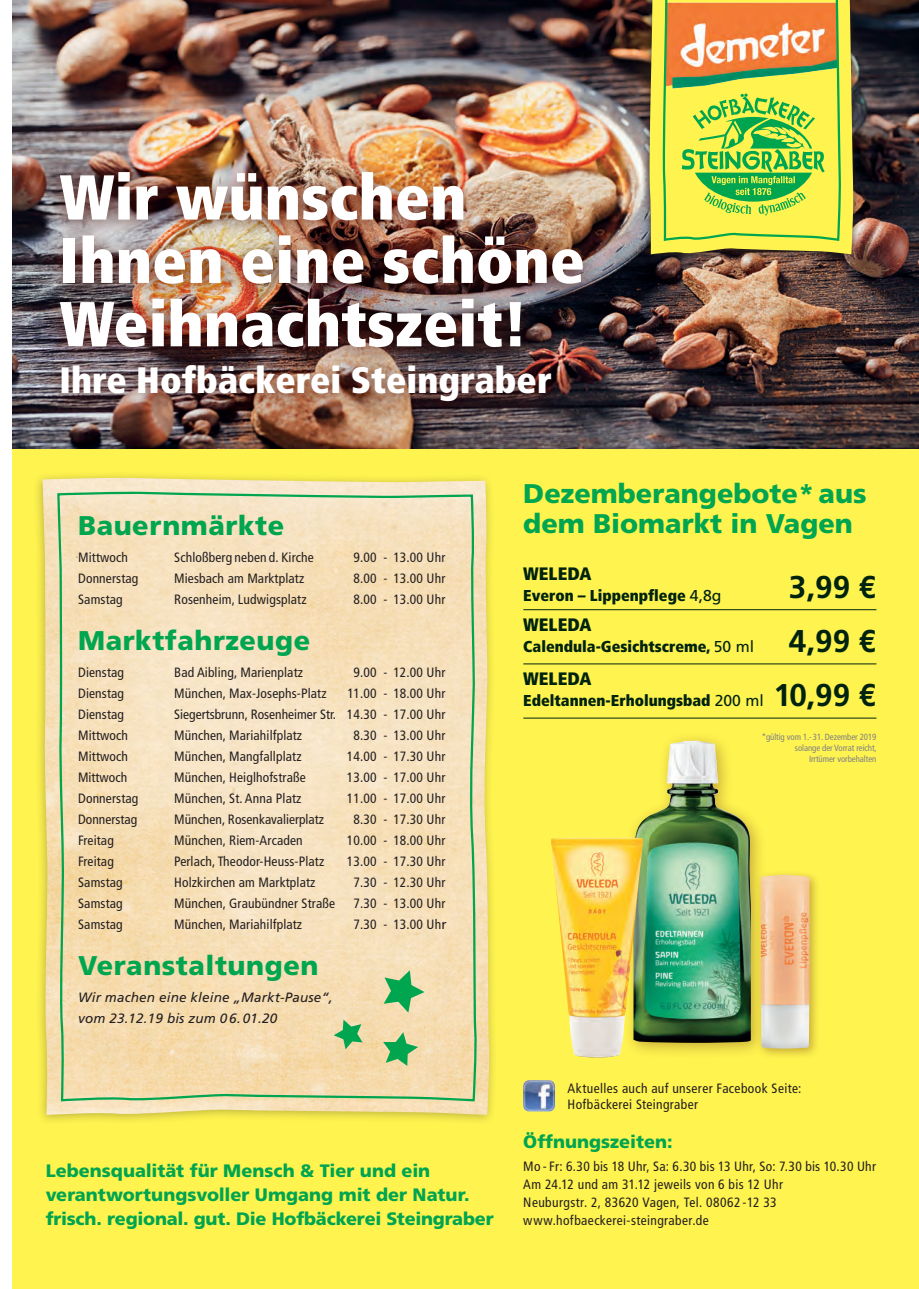
<style>
.page{position:relative;width:919px;height:1289px;background:#fff}
.page>*{position:absolute;margin:0;border:0;box-sizing:border-box;transform-origin:0 0}
.t1{font:900 condensed 63.3px/63.3px "Frutiger";color:#fff}
.t2{font:900 condensed 36.6px "Frutiger";color:#fff}
.t3{font:700 31.5px/54.2px "Frutiger";color:#00230f;text-align:center}
.t4{font:900 27px "Frutiger";letter-spacing:.02em;color:#00a54f}
.t5{font:900 27px "Frutiger";color:#00a54f}
.t6{font:900 18px/24px "Frutiger";letter-spacing:-.005em;color:#00a54f}
.t7{font:900 condensed 18px "Frutiger";color:#00230f}
.t8{font:900 condensed 15.75px "Frutiger";color:#00230f}
.t9{font:condensed 13.5px/18px "Frutiger";letter-spacing:.01em;color:#231f20}
.t10{font:italic 13.5px/21px "Frutiger";letter-spacing:.01em;color:#231f20}
.t11{font:condensed 9px/10.8px "Frutiger";letter-spacing:-.01em;color:#808285;text-align:right}
.s1{font-stretch:normal}
.s2{font-weight:400;font-stretch:normal}
</style>
<div class="page">
<img style="left:13px;top:0;width:905px;height:448px">
<div style="left:13px;top:448px;width:905px;height:840px;background:#fff34f"></div>
<img style="left:523px;top:1080px;width:32px;height:32px">
<div style="left:641px;top:0;width:218px;height:262px;background:#231f20;opacity:.75"></div>
<svg style="left:648px;top:0;width:205px;height:255px;background:#d8cc4a"></svg>
<svg style="left:660px;top:0;width:181px;height:242px;background:#c6c852"></svg>
<div style="left:32px;top:470px;width:465px;height:655px;background:#231f20;opacity:.3"></div>
<img style="left:43px;top:478px;width:447px;height:636px">
<svg style="left:56px;top:491px;width:423px;height:611px;background:#f3deb8"></svg>
<hr style="left:523px;top:609px;width:353px;height:1px;background:#00230f">
<hr style="left:523px;top:663px;width:353px;height:1px;background:#00230f">
<hr style="left:523px;top:717px;width:353px;height:1px;background:#00230f">
<div style="left:41px;top:156px;width:560px;height:267px;background:#470900;opacity:.8"></div>
<div style="left:623px;top:730px;width:144px;height:329px;background:#470900;opacity:.3"></div>
<img style="left:633px;top:740px;width:118px;height:302px">
<img style="left:551px;top:837px;width:92px;height:220px">
<div style="left:755px;top:869px;width:65px;height:190px;background:#470900;opacity:.3"></div>
<img style="left:760px;top:874px;width:49px;height:174px">
<svg style="left:383px;top:970px;width:41px;height:42px;background:#8dc68a"></svg>
<svg style="left:383px;top:1032px;width:35px;height:33px"></svg>
<svg style="left:334px;top:1019px;width:28px;height:30px"></svg>
<h1 class="t1" style="left:59px;top:165px;width:527px">Wir wünschen<br>Ihnen eine schöne<br>Weihnachtszeit!</h1>
<h2 class="t2" style="left:59px;top:358px;width:494px">Ihre Hofbäckerei Steingraber</h2>
<h3 class="t5" style="left:523px;top:477px;width:345px">Dezemberangebote* aus</h3>
<h3 class="t4" style="left:78px;top:509px;width:207px">Bauernmärkte</h3>
<h3 class="t5" style="left:523px;top:507px;width:331px">dem Biomarkt in Vagen</h3>
<p class="t9" style="left:78px;top:548px;width:51px">Mittwoch</p>
<p class="t9" style="left:174px;top:548px;width:141px">Schloßberg neben d. Kirche</p>
<p class="t9" style="left:353px;top:548px;width:93px">9.00 - 13.00 Uhr</p>
<p class="t9" style="left:78px;top:569px;width:62px">Donnerstag</p>
<p class="t9" style="left:174px;top:569px;width:132px">Miesbach am Marktplatz</p>
<p class="t9" style="left:353px;top:569px;width:93px">8.00 - 13.00 Uhr</p>
<p class="t9" style="left:78px;top:590px;width:46px">Samstag</p>
<p class="t9" style="left:174px;top:590px;width:134px">Rosenheim, Ludwigsplatz</p>
<p class="t9" style="left:353px;top:590px;width:93px">8.00 - 13.00 Uhr</p>
<h3 class="t4" style="left:78px;top:624px;width:234px">Marktfahrzeuge</h3>
<p class="t9" style="left:78px;top:663px;width:47px">Dienstag</p>
<p class="t9" style="left:174px;top:663px;width:130px">Bad Aibling, Marienplatz</p>
<p class="t9" style="left:353px;top:663px;width:93px">9.00 - 12.00 Uhr</p>
<p class="t9" style="left:78px;top:684px;width:47px">Dienstag</p>
<p class="t9" style="left:174px;top:684px;width:154px">München, Max-Josephs-Platz</p>
<p class="t9" style="left:347px;top:684px;width:99px">11.00 - 18.00 Uhr</p>
<p class="t9" style="left:78px;top:705px;width:47px">Dienstag</p>
<p class="t9" style="left:174px;top:705px;width:272px">Siegertsbrunn, Rosenheimer Str. 14.30 - 17.00 Uhr</p>
<p class="t9" style="left:78px;top:726px;width:51px">Mittwoch</p>
<p class="t9" style="left:174px;top:726px;width:129px">München, Mariahilfplatz</p>
<p class="t9" style="left:353px;top:726px;width:93px">8.30 - 13.00 Uhr</p>
<p class="t9" style="left:78px;top:747px;width:51px">Mittwoch</p>
<p class="t9" style="left:174px;top:747px;width:129px">München, Mangfallplatz</p>
<p class="t9" style="left:347px;top:747px;width:100px">14.00 - 17.30 Uhr</p>
<p class="t9" style="left:78px;top:768px;width:51px">Mittwoch</p>
<p class="t9" style="left:174px;top:768px;width:133px">München, Heiglhofstraße</p>
<p class="t9" style="left:347px;top:768px;width:100px">13.00 - 17.00 Uhr</p>
<p class="t9" style="left:78px;top:789px;width:62px">Donnerstag</p>
<p class="t9" style="left:174px;top:789px;width:129px">München, St. Anna Platz</p>
<p class="t9" style="left:347px;top:789px;width:100px">11.00 - 17.00 Uhr</p>
<p class="t9" style="left:78px;top:810px;width:60px">Donnerstag</p>
<p class="t9" style="left:174px;top:810px;width:151px">München, Rosenkavalierplatz</p>
<p class="t9" style="left:353px;top:810px;width:93px">8.30 - 17.30 Uhr</p>
<p class="t9" style="left:78px;top:831px;width:37px">Freitag</p>
<p class="t9" style="left:174px;top:831px;width:130px">München, Riem-Arcaden</p>
<p class="t9" style="left:347px;top:831px;width:100px">10.00 - 18.00 Uhr</p>
<p class="t9" style="left:78px;top:852px;width:37px">Freitag</p>
<p class="t9" style="left:174px;top:852px;width:151px">Perlach, Theodor-Heuss-Platz</p>
<p class="t9" style="left:347px;top:852px;width:100px">13.00 - 17.30 Uhr</p>
<p class="t9" style="left:78px;top:873px;width:46px">Samstag</p>
<p class="t9" style="left:174px;top:873px;width:143px">Holzkirchen am Marktplatz</p>
<p class="t9" style="left:353px;top:873px;width:93px">7.30 - 12.30 Uhr</p>
<p class="t9" style="left:78px;top:894px;width:46px">Samstag</p>
<p class="t9" style="left:174px;top:894px;width:162px">München, Graubündner Straße</p>
<p class="t9" style="left:353px;top:894px;width:93px">7.30 - 13.00 Uhr</p>
<p class="t9" style="left:78px;top:915px;width:46px">Samstag</p>
<p class="t9" style="left:174px;top:915px;width:129px">München, Mariahilfplatz</p>
<p class="t9" style="left:353px;top:915px;width:94px">7.30 - 13.00 Uh<span class="s1">r</span></p>
<h3 class="t4" style="left:78px;top:949px;width:242px">Veranstaltungen</h3>
<p class="t10" style="left:78px;top:986px;width:256px">Wir machen eine kleine „Markt-Pause“, vom 23.12.19 bis zum 06.01.20</p>
<h3 class="t7" style="left:523px;top:562px;width:70px">WELEDA</h3>
<p class="t8" style="left:523px;top:586px;width:200px">Everon – Lippenpflege <span class="s2">4,8g</span></p>
<h3 class="t7" style="left:523px;top:614px;width:70px">WELEDA</h3>
<p class="t8" style="left:523px;top:637px;width:232px">Calendula-Gesichtscreme, <span class="s2">50 ml</span></p>
<h3 class="t3" style="left:773px;top:559px;width:105px">3,99 €<br>4,99 €<br>10,99 €</h3>
<h3 class="t7" style="left:523px;top:668px;width:70px">WELEDA</h3>
<p class="t8" style="left:523px;top:691px;width:242px">Edeltannen-Erholungsbad <span class="s2">200 ml</span></p>
<p class="t11" style="left:761px;top:731px;width:116px">*gültig vom 1.- 31. Dezember 2019 solange der Vorrat reicht,<br>Irrtümer vorbehalten</p>
<h3 class="t6" style="left:46px;top:1158px;width:449px">Lebensqualität für Mensch &amp; Tier und ein verantwortungsvoller Umgang mit der Natur. frisch. regional. gut. Die Hofbäckerei Steingraber</h3>
<p class="t9" style="left:567px;top:1080px;width:235px;line-height:16.5px">Aktuelles auch auf unserer Facebook Seite:<br>Hofbäckerei Steingraber</p>
<h3 class="t6" style="left:523px;top:1130px;width:151px">Öffnungszeiten:</h3>
<p class="t9" style="left:523px;top:1157px;width:354px">Mo - Fr: 6.30 bis 18 Uhr, Sa: 6.30 bis 13 Uhr, So: 7.30 bis 10.30 Uhr Am 24.12 und am 31.12 jeweils von 6 bis 12 Uhr<br>Neuburgstr. 2, 83620 Vagen, Tel. 08062-12 33 www.hofbaeckerei-steingraber.de</p>
</div>
